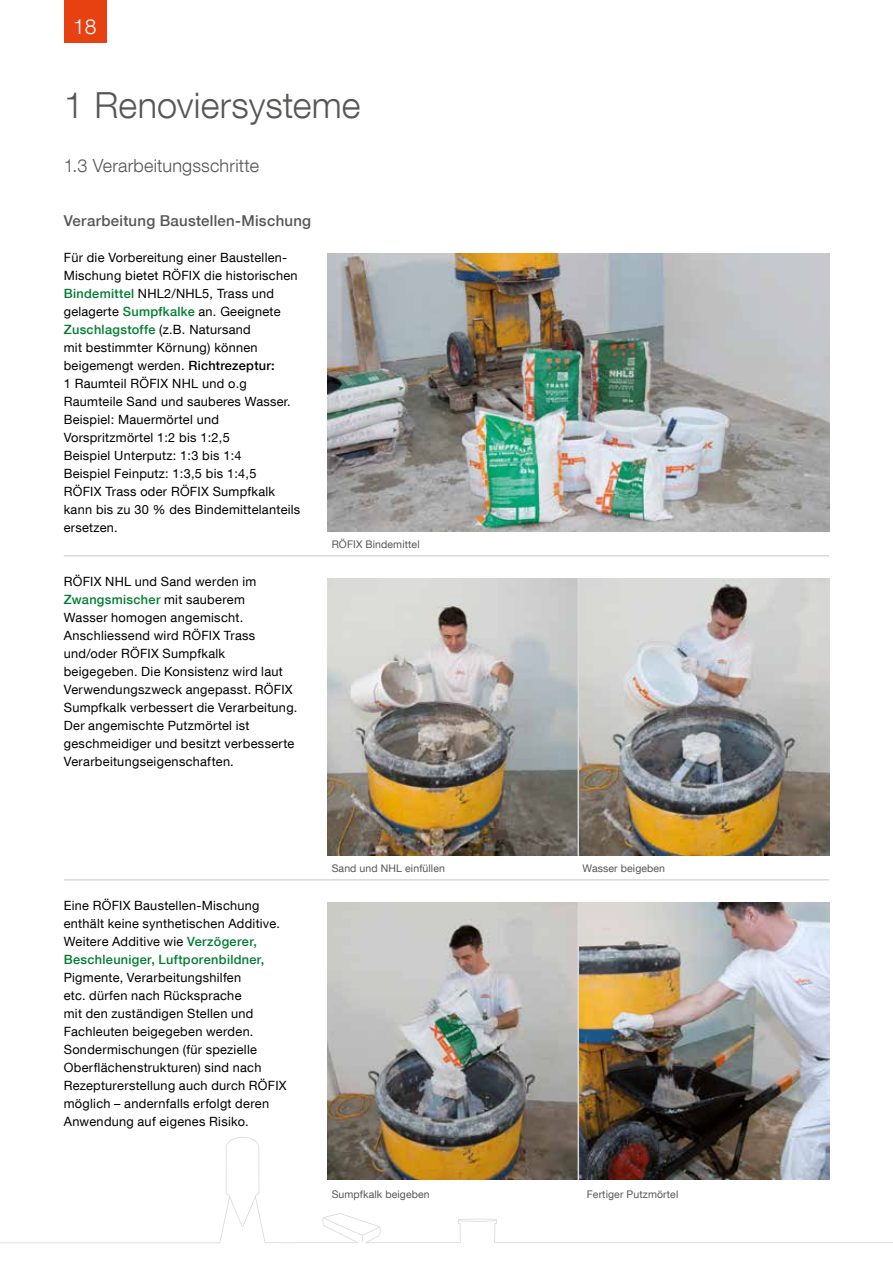
<style>
.page{position:relative;width:893px;height:1263px;background:#fff}
.page>*{position:absolute;margin:0;border:0;box-sizing:border-box;transform-origin:0 0}
.t1{font:300 36px "Helvetica Neue LT Com";letter-spacing:.005em;color:#575756}
.t2{font:300 21px "Helvetica Neue LT Com";color:#fff}
.t3{font:300 18px "Helvetica Neue LT Com";letter-spacing:.01em;color:#575756}
.t4{font:500 15px "Helvetica Neue LT Com";letter-spacing:.02em;color:#575756}
.t5{font:12.75px/18px "Helvetica Neue LT Com";letter-spacing:.02em;color:#000}
.t6{font:10.5px "Helvetica Neue LT Com";letter-spacing:.01em;color:#575756}
.s1{font-weight:500;color:#007d32}
.s2{font-weight:500}
</style>
<div class="page">
<div style="left:64px;top:0;width:42px;height:43px;background:#e74011"></div>
<svg style="left:461px;top:1219px;width:432px;height:24px"></svg>
<svg style="left:0;top:1137px;width:461px;height:106px"></svg>
<svg style="left:323px;top:1217px;width:57px;height:24px"></svg>
<img style="left:327px;top:578px;width:502px;height:278px">
<img style="left:327px;top:902px;width:502px;height:278px">
<img style="left:327px;top:254px;width:502px;height:278px">
<hr style="left:64px;top:555px;width:765px;height:1px;background:#dadada">
<hr style="left:64px;top:879px;width:765px;height:1px;background:#dadada">
<hr style="left:578px;top:578px;width:1px;height:278px;background:#dadada">
<hr style="left:578px;top:902px;width:1px;height:278px;background:#dadada">
<h2 class="t2" style="left:73px;top:13px;width:25px">18</h2>
<h1 class="t1" style="left:64px;top:83px;width:298px">1 Renoviersysteme</h1>
<h3 class="t3" style="left:64px;top:154px;width:197px">1.3 Verarbeitungsschritte</h3>
<p class="t4" style="left:64px;top:211px;width:249px">Verarbeitung Baustellen-Mischung</p>
<p class="t5" style="left:64px;top:248px;width:238px">Für die Vorbereitung einer Baustellen-<br>Mischung bietet RÖFIX die historischen<br><span class="s1">Bindemittel</span> NHL2/NHL5, Trass und gelagerte <span class="s1">Sumpfkalke</span> an. Geeignete<br><span class="s1">Zuschlagstoffe</span> (z.B. Natursand<br>mit bestimmter Körnung) können beigemengt werden. <span class="s2">Richtrezeptur:<br></span>1 Raumteil RÖFIX NHL und o.g<br>Raumteile Sand und sauberes Wasser.<br>Beispiel: Mauermörtel und<br>Vorspritzmörtel 1:2 bis 1:2,5<br>Beispiel Unterputz: 1:3 bis 1:4<br>Beispiel Feinputz: 1:3,5 bis 1:4,5<br>RÖFIX Trass oder RÖFIX Sumpfkalk kann bis zu 30 % des Bindemittelanteils ersetzen.</p>
<p class="t5" style="left:64px;top:572px;width:235px">RÖFIX NHL und Sand werden im<br><span class="s1">Zwangsmischer</span> mit sauberem<br>Wasser homogen angemischt.<br>Anschliessend wird RÖFIX Trass und/oder RÖFIX Sumpfkalk beigegeben. Die Konsistenz wird laut<br>Verwendungszweck angepasst. RÖFIX<br>Sumpfkalk verbessert die Verarbeitung.<br>Der angemischte Putzmörtel ist geschmeidiger und besitzt verbesserte<br>Verarbeitungseigenschaften.</p>
<p class="t6" style="left:332px;top:538px;width:90px">RÖFIX Bindemittel</p>
<p class="t5" style="left:64px;top:896px;width:218px">Eine RÖFIX Baustellen-Mischung enthält keine synthetischen Additive.<br>Weitere Additive wie <span class="s1">Verzögerer, Beschleuniger, Luftporenbildner,</span></p>
<p class="t5" style="left:64px;top:968px;width:224px">Pigmente, Verarbeitungshilfen<br>etc. dürfen nach Rücksprache<br>mit den zuständigen Stellen und Fachleuten beigegeben werden.<br>Sondermischungen (für spezielle Oberflächenstrukturen) sind nach Rezepturerstellung auch durch RÖFIX möglich – andernfalls erfolgt deren Anwendung auf eigenes Risiko.</p>
<p class="t6" style="left:332px;top:862px;width:115px">Sand und NHL einfüllen</p>
<p class="t6" style="left:583px;top:862px;width:84px">Wasser beigeben</p>
<p class="t6" style="left:332px;top:1187px;width:100px">Sumpfkalk beigeben</p>
<p class="t6" style="left:587px;top:1187px;width:93px">Fertiger Putzmörtel</p>
</div>
